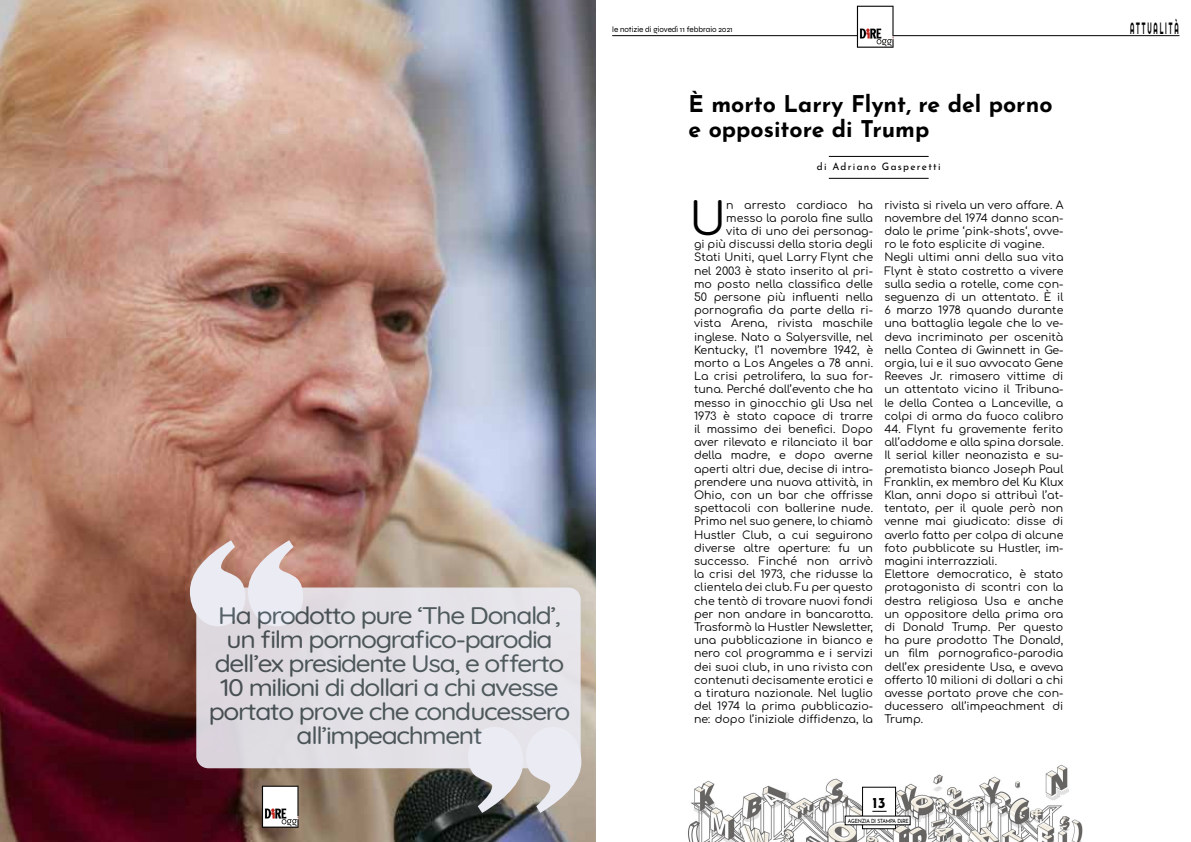
<style>
.page{position:relative;width:1191px;height:842px;background:#fff}
.page>*{position:absolute;margin:0;border:0;box-sizing:border-box;transform-origin:0 0}
.t1{font:44.8px "Comfortaa";color:#000}
.t2{font:300 24px/24px "Quicksand";letter-spacing:-.05em;color:#445258;text-align:center;scale:1.1 1}
.t3{font:700 23px/25px "Josefin Sans";color:#000}
.t4{font:16.4px "Righteous";letter-spacing:.29em;color:#000;scale:.39 1}
.t5{font:700 15px "Josefin Sans";color:#000}
.t6{font:11px/13.2px "Comfortaa";color:#000}
.t7{font:10.2px "Josefin Sans";letter-spacing:.13em;color:#000}
.t8{font:8px "Syne";color:#000}
.t9{font:5.7px "Josefin Sans";letter-spacing:-.04em;color:#000;scale:.88 1}
.s1{font-weight:700}
</style>
<div class="page">
<img style="left:688px;top:764px;width:395px;height:78px">
<img style="left:0;top:0;width:595px;height:842px">
<hr style="left:829px;top:178px;width:99px;height:1px;background:#000">
<hr style="left:829px;top:156px;width:99px;height:1px;background:#000">
<svg style="left:190px;top:540px;width:113px;height:86px;background:#cfb2ac"></svg>
<svg style="left:468px;top:727px;width:113px;height:86px;background:#b2aeac"></svg>
<div style="left:196px;top:587px;width:384px;height:181px;background:linear-gradient(to bottom,#e4e2e8,#e2dfe5);border-radius:12px"></div>
<hr style="left:612px;top:35px;width:567px;height:1px;background:#000">
<div style="left:862px;top:787px;width:34px;height:42px;background:#fff;border:1px solid #000"></div>
<svg style="left:872px;top:811px;width:14px;height:1px"></svg>
<div style="left:845px;top:816px;width:65px;height:9px;background:#fff"></div>
<img style="left:842px;top:5px;width:74px;height:42px">
<img style="left:247px;top:784px;width:73px;height:43px">
<h2 class="t2" style="left:209px;top:601px;width:330px">Ha prodotto pure ‘The Donald’, un film pornografico-parodia dell’ex presidente Usa, e offerto<br>10 milioni di dollari a chi avesse portato prove che conducessero all’impeachment</h2>
<p class="t8" style="left:612px;top:24px;width:122px">le notizie di giovedì 11 febbraio 2021</p>
<h3 class="t3" style="left:688px;top:89px;width:365px">È morto Larry Flynt, re del porno e oppositore di Trump</h3>
<p class="t7" style="left:817px;top:159px;width:125px">di Adriano Gasperetti</p>
<p class="t6" style="left:694px;top:197px;width:180px;text-align:right">n arresto cardiaco ha messo la parola fine sulla<br>vita di uno dei personag-<br>gi più discussi della storia degli<br>Stati Uniti, quel Larry Flynt che nel 2003 è stato inserito al pri&shy;mo posto nella classifica delle<br>50 persone più influenti nella pornografia da parte della ri&shy;vista Arena, rivista maschile inglese. Nato a Salyersville, nel<br>Kentucky, l’1 novembre 1942, è morto a Los Angeles a 78 anni.<br>La crisi petrolifera, la sua for&shy;tuna. Perché dall’evento che ha messo in ginocchio gli Usa nel<br>1973 è stato capace di trarre il massimo dei benefici. Dopo aver rilevato e rilanciato il bar della madre, e dopo averne aperti altri due, decise di intra&shy;prendere una nuova attività, in<br>Ohio, con un bar che offrisse spettacoli con ballerine nude.<br>Primo nel suo genere, lo chiamò<br>Hustler Club, a cui seguirono diverse altre aperture: fu un successo. Finché non arrivò la crisi del 1973, che ridusse la clientela dei club. Fu per questo che tentò di trovare nuovi fondi per non andare in bancarotta.<br>Trasformò la Hustler Newsletter, una pubblicazione in bianco e nero col programma e i servizi dei suoi club, in una rivista con contenuti decisamente erotici e a tiratura nazionale. Nel luglio del 1974 la prima pubblicazio&shy;ne: dopo l’iniziale diffidenza, la</p>
<p class="t6" style="left:884px;top:197px;width:180px">rivista si rivela un vero affare. A novembre del 1974 danno scan&shy;dalo le prime ‘pink-shots‘, ovve&shy;ro le foto esplicite di vagine.<br>Negli ultimi anni della sua vita<br>Flynt è stato costretto a vivere sulla sedia a rotelle, come con&shy;seguenza di un attentato. È il<br>6 marzo 1978 quando durante una battaglia legale che lo ve&shy;deva incriminato per oscenità nella Contea di Gwinnett in Ge&shy;orgia, lui e il suo avvocato Gene<br>Reeves Jr. rimasero vittime di un attentato vicino il Tribuna&shy;le della Contea a Lanceville, a colpi di arma da fuoco calibro</p>
<h1 class="t1" style="left:689px;top:178px;width:38px">U</h1>
<p class="t6" style="left:884px;top:421px;width:180px">44. Flynt fu gravemente ferito all’addome e alla spina dorsale.<br>Il serial killer neonazista e su&shy;prematista bianco Joseph Paul<br>Franklin, ex membro del Ku Klux<br>Klan, anni dopo si attribuì l’at&shy;tentato, per il quale però non venne mai giudicato: disse di averlo fatto per colpa di alcune foto pubblicate su Hustler, im&shy;magini interrazziali.<br>Elettore democratico, è stato protagonista di scontri con la destra religiosa Usa e anche un oppositore della prima ora di Donald Trump. Per questo ha pure prodotto The Donald, un film pornografico-parodia dell’ex presidente Usa, e aveva offerto 10 milioni di dollari a chi avesse portato prove che con&shy;ducessero all’impeachment di<br>Trump.</p>
<h3 class="t5" style="left:872px;top:792px;width:15px">13</h3>
<p class="t9" style="left:848px;top:816px;width:71px">AGENZIA DI STAMPA D<span class="s1">i</span>RE</p>
<h3 class="t4" style="left:1130px;top:17px;width:126px">ATTUALITÀ</h3>
</div>
